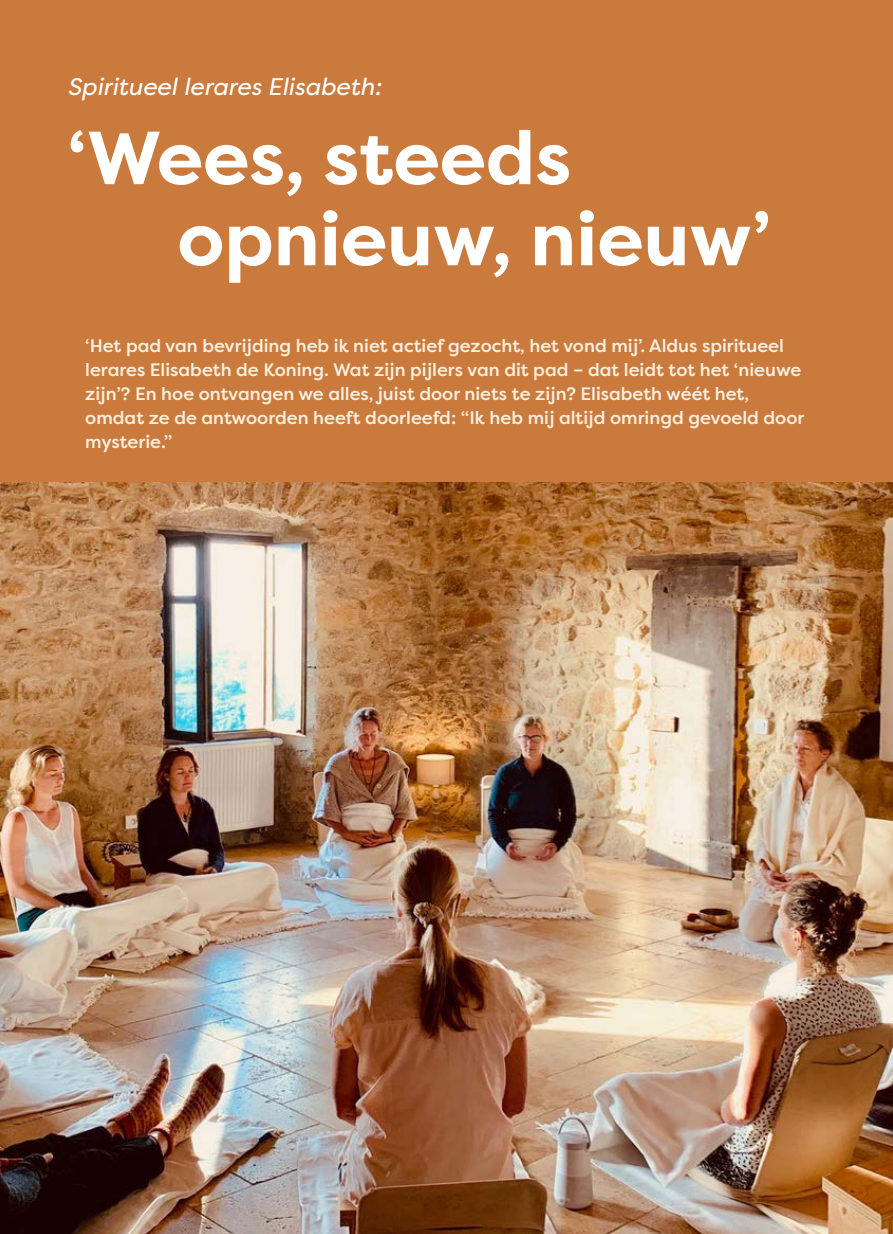
<style>
.page{position:relative;width:893px;height:1234px;background:#fff}
.page>*{position:absolute;margin:0;border:0;box-sizing:border-box;transform-origin:0 0}
.t1{font:700 75px/81px "Filson Pro";color:#fff}
.t2{font:italic 24px "Filson Pro";color:#fff}
.t3{font:500 18px/24px "Filson Pro";color:#f8efdf}
</style>
<div class="page">
<div style="left:0;top:0;width:893px;height:1233px;background:#ca7a3d"></div>
<img style="left:0;top:482px;width:893px;height:751px">
<h2 class="t2" style="left:68px;top:70px;width:315px">Spiritueel lerares Elisabeth:</h2>
<h1 class="t1" style="left:177px;top:118px;width:595px;text-indent:-110px">‘Wees, steeds opnieuw, nieuw’</h1>
<p class="t3" style="left:85px;top:333px;width:721px">‘Het pad van bevrijding heb ik niet actief gezocht, het vond mij’. Aldus spiritueel lerares Elisabeth de Koning. Wat zijn pijlers van dit pad – dat leidt tot het ‘nieuwe zijn’? En hoe ontvangen we alles, juist door niets te zijn? Elisabeth wéét het, omdat ze de antwoorden heeft doorleefd: “Ik heb mij altijd omringd gevoeld door mysterie.”</p>
</div>
